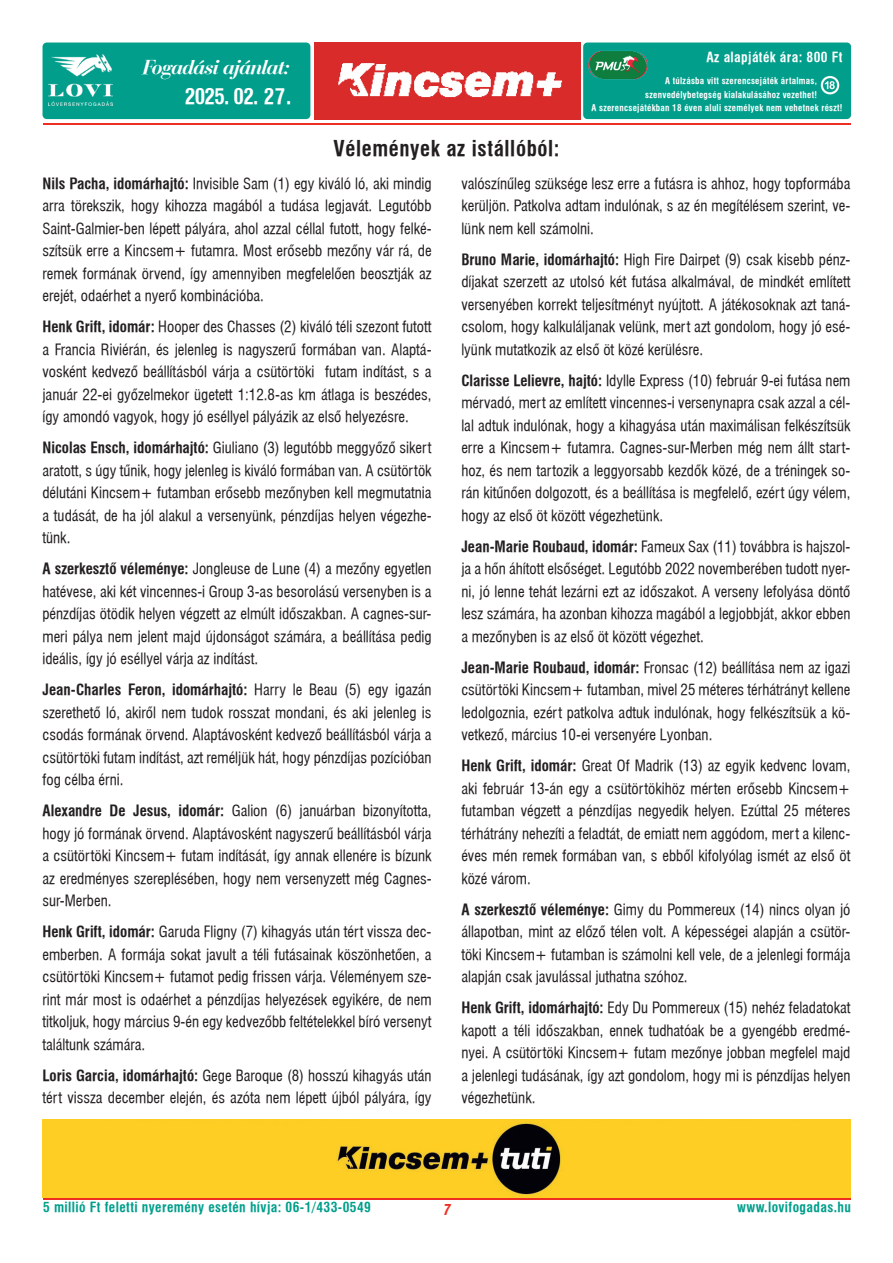
<style>
.page{position:relative;width:893px;height:1263px;background:#fff}
.page>*{position:absolute;margin:0;border:0;box-sizing:border-box;transform-origin:0 0}
.t1{font:21px "Swiss 721 Cn PFL Bold";letter-spacing:.03em;color:#231f20}
.t2{font:italic 21px "Bauer Bodoni PFL Bold";letter-spacing:-.03em;color:#fff}
.t3{font:21px "Swiss 721 Cn PFL Bold";letter-spacing:-.03em;color:#fff}
.t4{font:15px/22.5px "Swiss 721 Cn PFL Normal";color:#231f20;text-align:justify}
.t5{font:15px "Swiss 721 Cn PFL Bold";color:#231f20}
.t6{font:italic 700 condensed 15px "Swiss 721 BT";color:#ee2e22}
.t7{font:13.5px "Swiss 721 Cn PFL Bold";letter-spacing:.03em;color:#009e8b}
.t8{font:13.5px "Swiss 721 Cn PFL Bold";letter-spacing:.03em;color:#fff}
.t9{font:9px "Swiss 721 Cn PFL Bold";letter-spacing:.03em;color:#fff}
.s1{font-family:"Swiss 721 Cn PFL Bold"}
.s2{font-family:"Swiss 721 Cn PFL Normal"}
</style>
<div class="page">
<hr style="left:43px;top:123px;width:808px;height:2px;background:#ee2e22">
<hr style="left:43px;top:1198px;width:808px;height:1px;background:#ee2e22">
<div style="left:583px;top:43px;width:268px;height:76px;background:#009e8b;border-radius:4px"></div>
<div style="left:43px;top:43px;width:267px;height:76px;background:#009e8b;border-radius:4px"></div>
<img style="left:820px;top:76px;width:20px;height:19px">
<img style="left:314px;top:43px;width:266px;height:76px">
<img style="left:588px;top:50px;width:60px;height:30px">
<img style="left:49px;top:54px;width:64px;height:51px">
<img style="left:43px;top:1119px;width:807px;height:79px">
<h1 class="t2" style="left:143px;top:54px;width:149px">Fogadási ajánlat:</h1>
<h1 class="t3" style="left:185px;top:83px;width:108px">2025. 02. 27.</h1>
<p class="t8" style="left:706px;top:49px;width:138px">Az alapjáték ára: 800 Ft</p>
<p class="t9" style="left:665px;top:76px;width:153px">A túlzásba vitt szerencsejáték ártalmas,</p>
<p class="t9" style="left:645px;top:89px;width:173px">szenvedélybetegség kialakulásához vezethet!</p>
<p class="t9" style="left:591px;top:103px;width:253px">A szerencsejátékban 18 éven aluli személyek nem vehetnek részt!</p>
<h1 class="t1" style="left:333px;top:136px;width:228px">Vélemények az istállóból:</h1>
<p class="t4" style="left:43px;top:172px;width:391px"><span class="s1">Nils Pacha, idomárhajtó:</span> Invisible Sam (1) egy kiváló ló, aki mindig arra törekszik, hogy kihozza magából a tudása legjavát. Legutóbb Saint-Galmier-ben lépett pályára, ahol azzal céllal futott, hogy felké&shy;szítsük erre a Kincsem+ futamra. Most erősebb mezőny vár rá, de remek formának örvend, így amennyiben megfelelően beosztják az erejét, odaérhet a nyerő kombinációba.</p>
<p class="t4" style="left:43px;top:316px;width:391px"><span class="s1">Henk Grift, idomár:</span> Hooper des Chasses (2) kiváló téli szezont futott a Francia Riviérán, és jelenleg is nagyszerű formában van. Alaptá&shy;vosként kedvező beállításból várja a csütörtöki futam indítást, s a január 22-ei győzelmekor ügetett 1:12.8-as km átlaga is beszédes, így amondó vagyok, hogy jó eséllyel pályázik az első helyezésre.</p>
<p class="t4" style="left:43px;top:437px;width:391px"><span class="s1">Nicolas Ensch, idomárhajtó:</span> Giuliano (3) legutóbb meggyőző sikert aratott, s úgy tűnik, hogy jelenleg is kiváló formában van. A csütörtök délutáni Kincsem+ futamban erősebb mezőnyben kell megmutatnia a tudását, de ha jól alakul a versenyünk, pénzdíjas helyen végezhe&shy;tünk.</p>
<p class="t4" style="left:43px;top:558px;width:391px"><span class="s1">A szerkesztő véleménye:</span> Jongleuse de Lune (4) a mezőny egyetlen hatévese, aki két vincennes-i Group 3-as besorolású versenyben is a pénzdíjas ötödik helyen végzett az elmúlt időszakban. A cagnes-sur&shy;meri pálya nem jelent majd újdonságot számára, a beállítása pedig ideális, így jó eséllyel várja az indítást.</p>
<p class="t5" style="left:43px;top:681px;width:391px">Jean-Charles Feron, idomárhajtó: <span class="s2">Harry le Beau (5) egy igazán</span></p>
<p class="t4" style="left:43px;top:701px;width:391px">szerethető ló, akiről nem tudok rosszat mondani, és aki jelenleg is csodás formának örvend. Alaptávosként kedvező beállításból várja a csütörtöki futam indítást, azt reméljük hát, hogy pénzdíjas pozícióban fog célba érni.</p>
<p class="t4" style="left:43px;top:800px;width:391px"><span class="s1">Alexandre De Jesus, idomár:</span> Galion (6) januárban bizonyította, hogy jó formának örvend. Alaptávosként nagyszerű beállításból várja a csütörtöki Kincsem+ futam indítását, így annak ellenére is bízunk az eredményes szereplésében, hogy nem versenyzett még Cagnes&shy;sur-Merben.</p>
<p class="t4" style="left:43px;top:921px;width:391px"><span class="s1">Henk Grift, idomár:</span> Garuda Fligny (7) kihagyás után tért vissza dec&shy;emberben. A formája sokat javult a téli futásainak köszönhetően, a csütörtöki Kincsem+ futamot pedig frissen várja. Véleményem sze&shy;rint már most is odaérhet a pénzdíjas helyezések egyikére, de nem titkoljuk, hogy március 9-én egy kedvezőbb feltételekkel bíró versenyt találtunk számára.</p>
<p class="t4" style="left:43px;top:1064px;width:391px"><span class="s1">Loris Garcia, idomárhajtó:</span> Gege Baroque (8) hosszú kihagyás után tért vissza december elején, és azóta nem lépett újból pályára, így</p>
<p class="t4" style="left:461px;top:172px;width:391px">valószínűleg szüksége lesz erre a futásra is ahhoz, hogy topformába kerüljön. Patkolva adtam indulónak, s az én megítélésem szerint, ve&shy;lünk nem kell számolni.</p>
<p class="t4" style="left:461px;top:248px;width:391px"><span class="s1">Bruno Marie, idomárhajtó:</span> High Fire Dairpet (9) csak kisebb pénz&shy;díjakat szerzett az utolsó két futása alkalmával, de mindkét említett versenyében korrekt teljesítményt nyújtott. A játékosoknak azt taná&shy;csolom, hogy kalkuláljanak velünk, mert azt gondolom, hogy jó esé&shy;lyünk mutatkozik az első öt közé kerülésre.</p>
<p class="t4" style="left:461px;top:369px;width:391px"><span class="s1">Clarisse Lelievre, hajtó:</span> Idylle Express (10) február 9-ei futása nem mérvadó, mert az említett vincennes-i versenynapra csak azzal a cél&shy;lal adtuk indulónak, hogy a kihagyása után maximálisan felkészítsük erre a Kincsem+ futamra. Cagnes-sur-Merben még nem állt start&shy;hoz, és nem tartozik a leggyorsabb kezdők közé, de a tréningek so&shy;rán kitűnően dolgozott, és a beállítása is megfelelő, ezért úgy vélem, hogy az első öt között végezhetünk.</p>
<p class="t4" style="left:461px;top:535px;width:391px"><span class="s1">Jean-Marie Roubaud, idomár:</span> Fameux Sax (11) továbbra is hajszol&shy;ja a hőn áhított elsőséget. Legutóbb 2022 novemberében tudott nyer&shy;ni, jó lenne tehát lezárni ezt az időszakot. A verseny lefolyása döntő lesz számára, ha azonban kihozza magából a legjobbját, akkor ebben a mezőnyben is az első öt között végezhet.</p>
<p class="t4" style="left:461px;top:656px;width:391px"><span class="s1">Jean-Marie Roubaud, idomár:</span> Fronsac (12) beállítása nem az igazi csütörtöki Kincsem+ futamban, mivel 25 méteres térhátrányt kellene ledolgoznia, ezért patkolva adtuk indulónak, hogy felkészítsük a kö&shy;vetkező, március 10-ei versenyére Lyonban.</p>
<p class="t4" style="left:461px;top:755px;width:391px"><span class="s1">Henk Grift, idomár:</span> Great Of Madrik (13) az egyik kedvenc lovam, aki február 13-án egy a csütörtökihöz mérten erősebb Kincsem+ futamban végzett a pénzdíjas negyedik helyen. Ezúttal 25 méteres térhátrány nehezíti a feladtát, de emiatt nem aggódom, mert a kilenc&shy;éves mén remek formában van, s ebből kifolyólag ismét az első öt közé várom.</p>
<p class="t4" style="left:461px;top:898px;width:391px"><span class="s1">A szerkesztő véleménye:</span> Gimy du Pommereux (14) nincs olyan jó állapotban, mint az előző télen volt. A képességei alapján a csütör&shy;töki Kincsem+ futamban is számolni kell vele, de a jelenlegi formája alapján csak javulással juthatna szóhoz.</p>
<p class="t4" style="left:461px;top:997px;width:391px"><span class="s1">Henk Grift, idomárhajtó:</span> Edy Du Pommereux (15) nehéz feladatokat kapott a téli időszakban, ennek tudhatóak be a gyengébb eredmé&shy;nyei. A csütörtöki Kincsem+ futam mezőnye jobban megfelel majd a jelenlegi tudásának, így azt gondolom, hogy mi is pénzdíjas helyen végezhetünk.</p>
<p class="t7" style="left:43px;top:1199px;width:329px">5 millió Ft feletti nyeremény esetén hívja: 06-1/433-0549</p>
<p class="t6" style="left:443px;top:1200px;width:9px">7</p>
<p class="t7" style="left:737px;top:1199px;width:115px">www.lovifogadas.hu</p>
</div>
